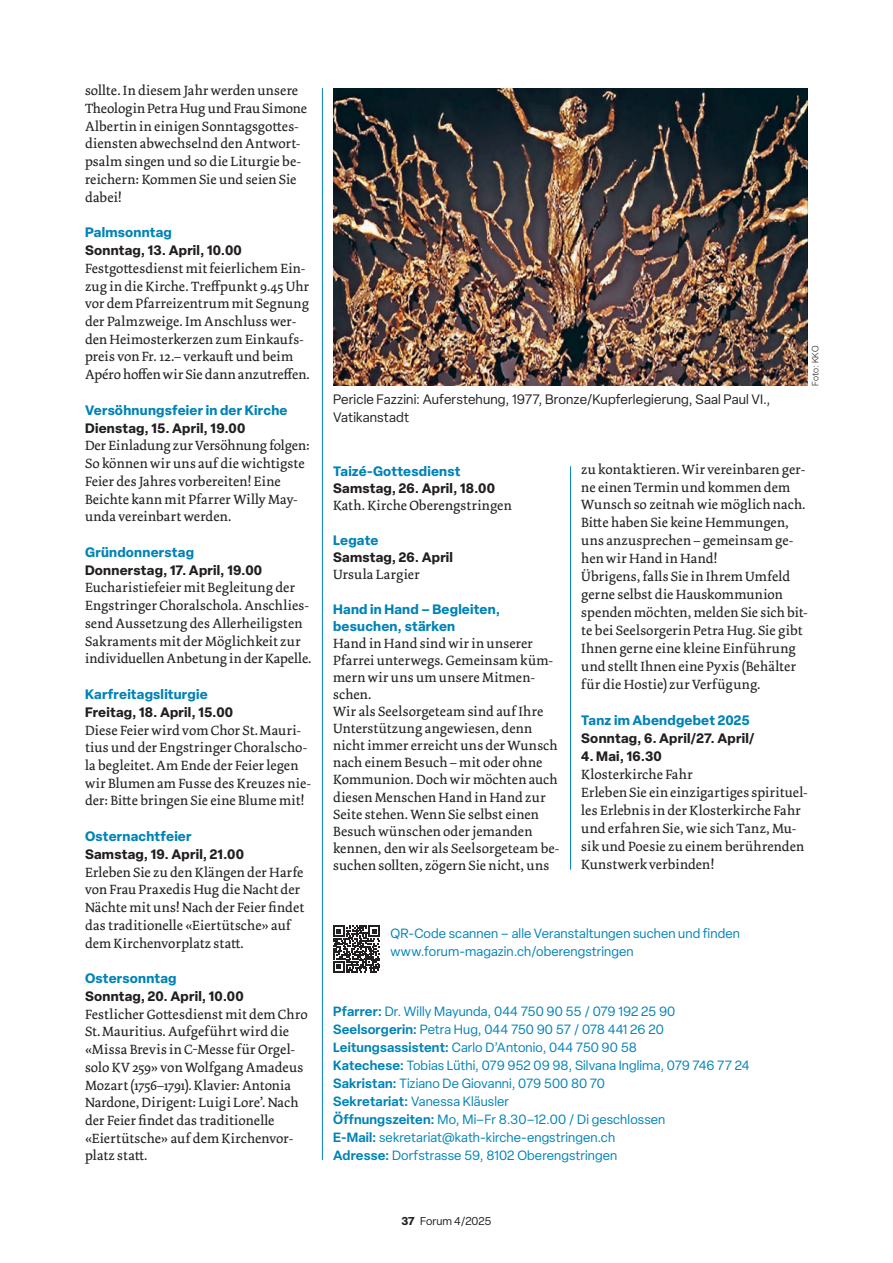
<style>
.page{position:relative;width:893px;height:1263px;background:#fff}
.page>*{position:absolute;margin:0;border:0;box-sizing:border-box;transform-origin:0 0}
.t1{font:14.1px/17.7px "Dolly Pro";letter-spacing:.005em;color:#231f20}
.t2{font:700 13.5px "Elza";letter-spacing:.015em;color:#231f20}
.t3{font:700 13.5px/17.1px "Elza";letter-spacing:.015em;color:#0083b6}
.t4{font:13.5px/18px "Elza";letter-spacing:.01em;color:#231f20}
.t5{font:13.2px/18px "Elza";letter-spacing:.01em;color:#0083b6}
.t6{font:11.25px "Elza";color:#231f20}
.t7{font:300 9px "Elza";letter-spacing:.015em;color:#231f20}
.s1{font-weight:600}
.s2{font-weight:700}
</style>
<div class="page">
<hr style="left:322px;top:88px;width:1px;height:1072px;background:#0083b6">
<hr style="left:570px;top:466px;width:1px;height:404px;background:#0083b6">
<img style="left:333px;top:88px;width:475px;height:298px">
<svg style="left:333px;top:925px;width:47px;height:47px"></svg>
<p class="t1" style="left:85px;top:82px;width:224px">sollte. In diesem Jahr werden unsere<br>Theologin Petra Hug und Frau Simone<br>Albertin in einigen Sonntagsgottes&shy;diensten abwechselnd den Antwort&shy;psalm singen und so die Liturgie be&shy;reichern: Kommen Sie und seien Sie dabei!</p>
<p class="t3" style="left:85px;top:224px;width:88px">Palmsonntag</p>
<p class="t2" style="left:85px;top:241px;width:158px">Sonntag, 13. April, 10.00</p>
<p class="t1" style="left:85px;top:259px;width:226px">Festgottesdienst mit feierlichem Ein&shy;zug in die Kirche. Treffpunkt 9.45 Uhr vor dem Pfarreizentrum mit Segnung der Palmzweige. Im Anschluss wer&shy;den Heimosterkerzen zum Einkaufs&shy;preis von Fr. 12.– verkauft und beim Apéro hoffen wir Sie dann anzutreffen.</p>
<p class="t3" style="left:85px;top:401px;width:204px">Versöhnungsfeier in der Kirche</p>
<p class="t2" style="left:85px;top:418px;width:162px">Dienstag, 15. April, 19.00</p>
<p class="t1" style="left:85px;top:437px;width:226px">Der Einladung zur Versöhnung folgen:<br>So können wir uns auf die wichtigste Feier des Jahres vorbereiten! Eine Beichte kann mit Pfarrer Willy May&shy;unda vereinbart werden.</p>
<p class="t3" style="left:85px;top:543px;width:110px">Gründonnerstag</p>
<p class="t2" style="left:85px;top:560px;width:179px">Donnerstag, 17. April, 19.00</p>
<p class="t1" style="left:85px;top:579px;width:228px">Eucharistiefeier mit Begleitung der Engstringer Choralschola. Anschlies&shy;send Aussetzung des Allerheiligsten Sakraments mit der Möglichkeit zur individuellen Anbetung in der Kapelle.</p>
<p class="t3" style="left:85px;top:685px;width:124px">Karfreitagsliturgie</p>
<p class="t2" style="left:85px;top:702px;width:150px">Freitag, 18. April, 15.00</p>
<p class="t1" style="left:85px;top:721px;width:228px">Diese Feier wird vom Chor St.Mauri&shy;tius und der Engstringer Choralscho&shy;la begleitet. Am Ende der Feier legen wir Blumen am Fusse des Kreuzes nie&shy;der: Bitte bringen Sie eine Blume mit!</p>
<p class="t3" style="left:85px;top:827px;width:108px">Osternachtfeier</p>
<p class="t2" style="left:85px;top:844px;width:161px">Samstag, 19. April, 21.00</p>
<p class="t1" style="left:85px;top:863px;width:221px">Erleben Sie zu den Klängen der Harfe von Frau Praxedis Hug die Nacht der Nächte mit uns! Nach der Feier findet das traditionelle «Eiertütsche» auf dem Kirchenvorplatz statt.</p>
<p class="t3" style="left:85px;top:969px;width:93px">Ostersonntag</p>
<p class="t2" style="left:85px;top:986px;width:160px">Sonntag, 20. April, 10.00</p>
<p class="t1" style="left:85px;top:1005px;width:224px">Festlicher Gottesdienst mit dem Chro St.Mauritius. Aufgeführt wird die «Missa Brevis in C-Messe für Orgel&shy;solo KV 259» von Wolfgang Amadeus Mozart (1756–1791). Klavier: Antonia Nardone, Dirigent: Luigi Lore’. Nach der Feier findet das traditionelle «Eiertütsche» auf dem Kirchenvor&shy;platz statt.</p>
<p class="t4" style="left:333px;top:390px;width:439px">Pericle Fazzini: Auferstehung, 1977, Bronze/Kupferlegierung, Saal Paul VI.,<br>Vatikanstadt</p>
<p class="t7" style="left:810px;top:386px;width:42px;rotate:-90deg">Foto: KKO</p>
<p class="t3" style="left:333px;top:462px;width:129px">Taizé-Gottesdienst</p>
<p class="t2" style="left:333px;top:478px;width:163px">Samstag, 26. April, 18.00</p>
<p class="t1" style="left:333px;top:496px;width:180px">Kath. Kirche Oberengstringen</p>
<p class="t3" style="left:333px;top:531px;width:47px">Legate</p>
<p class="t2" style="left:333px;top:548px;width:121px">Samstag, 26. April</p>
<p class="t1" style="left:333px;top:566px;width:88px">Ursula Largier</p>
<p class="t3" style="left:333px;top:600px;width:169px">Hand in Hand – Begleiten, besuchen, stärken</p>
<p class="t1" style="left:333px;top:635px;width:228px;line-height:17.1px">Hand in Hand sind wir in unserer<br>Pfarrei unterwegs. Gemeinsam küm&shy;mern wir uns um unsere Mitmen&shy;schen.<br>Wir als Seelsorgeteam sind auf Ihre<br>Unterstützung angewiesen, denn nicht immer erreicht uns der Wunsch nach einem Besuch – mit oder ohne<br>Kommunion. Doch wir möchten auch diesen Menschen Hand in Hand zur<br>Seite stehen. Wenn Sie selbst einen<br>Besuch wünschen oder jemanden kennen, den wir als Seelsorgeteam be&shy;suchen sollten, zögern Sie nicht, uns</p>
<p class="t1" style="left:581px;top:460px;width:228px">zu kontaktieren. Wir vereinbaren ger&shy;ne einen Termin und kommen dem Wunsch so zeitnah wie möglich nach.<br>Bitte haben Sie keine Hemmungen, uns anzusprechen – gemeinsam ge&shy;hen wir Hand in Hand!<br>Übrigens, falls Sie in Ihrem Umfeld gerne selbst die Hauskommunion spenden möchten, melden Sie sich bit&shy;te bei Seelsorgerin Petra Hug. Sie gibt Ihnen gerne eine kleine Einführung und stellt Ihnen eine Pyxis (Behälter für die Hostie) zur Verfügung.</p>
<p class="t3" style="left:581px;top:711px;width:170px">Tanz im Abendgebet 2025</p>
<p class="t2" style="left:581px;top:729px;width:175px">Sonntag, 6. April/27. April/</p>
<p class="t2" style="left:581px;top:747px;width:82px">4. Mai, 16.30</p>
<p class="t1" style="left:581px;top:765px;width:228px">Klosterkirche Fahr<br>Erleben Sie ein einzigartiges spirituel&shy;les Erlebnis in der Klosterkirche Fahr und erfahren Sie, wie sich Tanz, Mu&shy;sik und Poesie zu einem berührenden<br>Kunstwerk verbinden!</p>
<p class="t5" style="left:391px;top:924px;width:351px">QR-Code scannen – alle Veranstaltungen suchen und finden www.forum-magazin.ch/oberengstringen</p>
<p class="t5" style="left:333px;top:1002px;width:418px"><span class="s1">Pfarrer:</span> Dr. Willy Mayunda, 044 750 90 55 / 079 192 25 90<br><span class="s1">Seelsorgerin:</span> Petra Hug, 044 750 90 57 / 078 441 26 20<br><span class="s1">Leitungsassistent:</span> Carlo D’Antonio, 044 750 90 58<br><span class="s1">Katechese:</span> Tobias Lüthi, 079 952 09 98, Silvana Inglima, 079 746 77 24<br><span class="s1">Sakristan:</span> Tiziano De Giovanni, 079 500 80 70<br><span class="s1">Sekretariat:</span> Vanessa Kläusler<br><span class="s1">Öffnungszeiten:</span> Mo, Mi–Fr 8.30–12.00 / Di geschlossen<br><span class="s1">E-Mail:</span> sekretariat@kath-kirche-engstringen.ch<br><span class="s1">Adresse:</span> Dorfstrasse 59, 8102 Oberengstringen</p>
<p class="t6" style="left:402px;top:1213px;width:91px"><span class="s2">37</span> Forum 4/2025</p>
</div>
